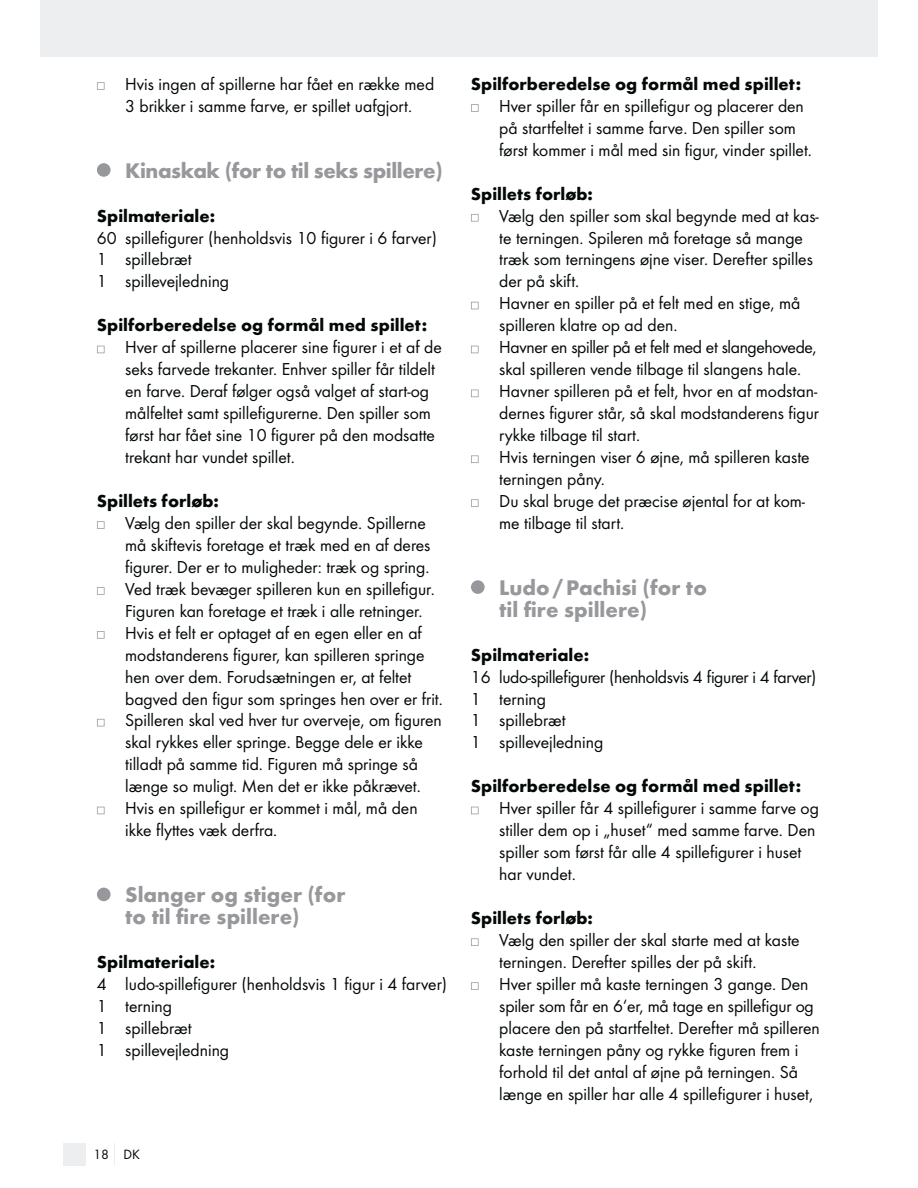
<style>
.page{position:relative;width:918px;height:1188px;background:#fff}
.page>*{position:absolute;margin:0;border:0;box-sizing:border-box;transform-origin:0 0}
.t1{font:700 21.9px/21.9px "Futura";color:#97989b}
.t2{font:700 21.9px "Futura";letter-spacing:-.02em;color:#97989b}
.t3{font:18px/21.9px "Futura Boo";color:#040809}
.t4{font:700 18px "Futura";color:#040809}
.t5{font:13.95px "Futura Boo";color:#040809}
</style>
<div class="page">
<div style="left:40px;top:0;width:838px;height:57px;background:#edeeef"></div>
<div style="left:63px;top:1143px;width:23px;height:22px;background:#edeeef"></div>
<svg style="left:114px;top:1143px;width:1px;height:22px"></svg>
<svg style="left:97px;top:82px;width:8px;height:8px"></svg>
<div style="left:97px;top:163px;width:14px;height:14px;background:#97989b;border-radius:50%"></div>
<svg style="left:97px;top:346px;width:8px;height:7px"></svg>
<svg style="left:97px;top:521px;width:8px;height:8px"></svg>
<svg style="left:97px;top:587px;width:8px;height:8px"></svg>
<svg style="left:97px;top:631px;width:8px;height:8px"></svg>
<svg style="left:97px;top:719px;width:8px;height:7px"></svg>
<svg style="left:97px;top:807px;width:8px;height:7px"></svg>
<div style="left:97px;top:888px;width:14px;height:13px;background:#97989b;border-radius:50%"></div>
<svg style="left:471px;top:104px;width:8px;height:8px"></svg>
<svg style="left:471px;top:214px;width:8px;height:8px"></svg>
<svg style="left:471px;top:302px;width:8px;height:7px"></svg>
<svg style="left:471px;top:346px;width:8px;height:7px"></svg>
<svg style="left:471px;top:390px;width:8px;height:7px"></svg>
<svg style="left:471px;top:455px;width:8px;height:8px"></svg>
<svg style="left:471px;top:499px;width:8px;height:8px"></svg>
<div style="left:471px;top:580px;width:14px;height:14px;background:#97989b;border-radius:50%"></div>
<svg style="left:471px;top:807px;width:8px;height:7px"></svg>
<svg style="left:471px;top:938px;width:8px;height:8px"></svg>
<svg style="left:471px;top:982px;width:8px;height:8px"></svg>
<p class="t3" style="left:125px;top:75px;width:310px">Hvis ingen af spillerne har fået en række med<br>3 brikker i samme farve, er spillet uafgjort.</p>
<p class="t2" style="left:125px;top:162px;width:319px">Kinaskak (for to til seks spillere)</p>
<p class="t4" style="left:97px;top:208px;width:120px">Spilmateriale:</p>
<p class="t3" style="left:97px;top:228px;width:342px">60 spillefigurer (henholdsvis 10 figurer i 6 farver)<br>1 spillebræt<br>1 spillevejledning</p>
<p class="t4" style="left:97px;top:318px;width:332px">Spilforberedelse og formål med spillet:</p>
<p class="t3" style="left:125px;top:338px;width:318px">Hver af spillerne placerer sine figurer i et af de seks farvede trekanter. Enhver spiller får tildelt en farve. Deraf følger også valget af start-og målfeltet samt spillefigurerne. Den spiller som først har fået sine 10 figurer på den modsatte trekant har vundet spillet.</p>
<p class="t4" style="left:97px;top:494px;width:124px">Spillets forløb:</p>
<p class="t3" style="left:125px;top:514px;width:319px">Vælg den spiller der skal begynde. Spillerne må skiftevis foretage et træk med en af deres figurer. Der er to muligheder: træk og spring.<br>Ved træk bevæger spilleren kun en spillefigur.<br>Figuren kan foretage et træk i alle retninger.<br>Hvis et felt er optaget af en egen eller en af modstanderens figurer, kan spilleren springe hen over dem. Forudsætningen er, at feltet bagved den figur som springes hen over er frit.<br>Spilleren skal ved hver tur overveje, om figuren skal rykkes eller springe. Begge dele er ikke tilladt på samme tid. Figuren må springe så længe so muligt. Men det er ikke påkrævet.<br>Hvis en spillefigur er kommet i mål, må den ikke flyttes væk derfra.</p>
<p class="t1" style="left:125px;top:886px;width:222px">Slanger og stiger (for to til fire spillere)</p>
<p class="t4" style="left:97px;top:955px;width:120px">Spilmateriale:</p>
<p class="t3" style="left:97px;top:975px;width:352px">4 ludo-spillefigurer (henholdsvis 1 figur i 4 farver)<br>1 terning<br>1 spillebræt<br>1 spillevejledning</p>
<p class="t5" style="left:93px;top:1149px;width:48px">18 DK</p>
<p class="t4" style="left:471px;top:77px;width:332px">Spilforberedelse og formål med spillet:</p>
<p class="t3" style="left:499px;top:97px;width:314px">Hver spiller får en spillefigur og placerer den på startfeltet i samme farve. Den spiller som først kommer i mål med sin figur, vinder spillet.</p>
<p class="t4" style="left:471px;top:186px;width:124px">Spillets forløb:</p>
<p class="t3" style="left:499px;top:206px;width:321px">Vælg den spiller som skal begynde med at kas&shy;te terningen. Spileren må foretage så mange træk som terningens øjne viser. Derefter spilles der på skift.<br>Havner en spiller på et felt med en stige, må spilleren klatre op ad den.<br>Havner en spiller på et felt med et slangehovede, skal spilleren vende tilbage til slangens hale.<br>Havner spilleren på et felt, hvor en af modstan&shy;dernes figurer står, så skal modstanderens figur rykke tilbage til start.<br>Hvis terningen viser 6 øjne, må spilleren kaste terningen påny.<br>Du skal bruge det præcise øjental for at kom&shy;me tilbage til start.</p>
<p class="t1" style="left:499px;top:578px;width:209px">Ludo / Pachisi (for to til fire spillere)</p>
<p class="t4" style="left:471px;top:647px;width:120px">Spilmateriale:</p>
<p class="t3" style="left:471px;top:667px;width:347px">16 ludo-spillefigurer (henholdsvis 4 figurer i 4 farver)<br>1 terning<br>1 spillebræt<br>1 spillevejledning</p>
<p class="t4" style="left:471px;top:779px;width:332px">Spilforberedelse og formål med spillet:</p>
<p class="t3" style="left:499px;top:799px;width:321px">Hver spiller får 4 spillefigurer i samme farve og stiller dem op i „huset“ med samme farve. Den spiller som først får alle 4 spillefigurer i huset har vundet.</p>
<p class="t4" style="left:471px;top:911px;width:124px">Spillets forløb:</p>
<p class="t3" style="left:499px;top:931px;width:322px">Vælg den spiller der skal starte med at kaste terningen. Derefter spilles der på skift.<br>Hver spiller må kaste terningen 3 gange. Den spiler som får en 6‘er, må tage en spillefigur og placere den på startfeltet. Derefter må spilleren kaste terningen påny og rykke figuren frem i forhold til det antal af øjne på terningen. Så længe en spiller har alle 4 spillefigurer i huset,</p>
</div>
